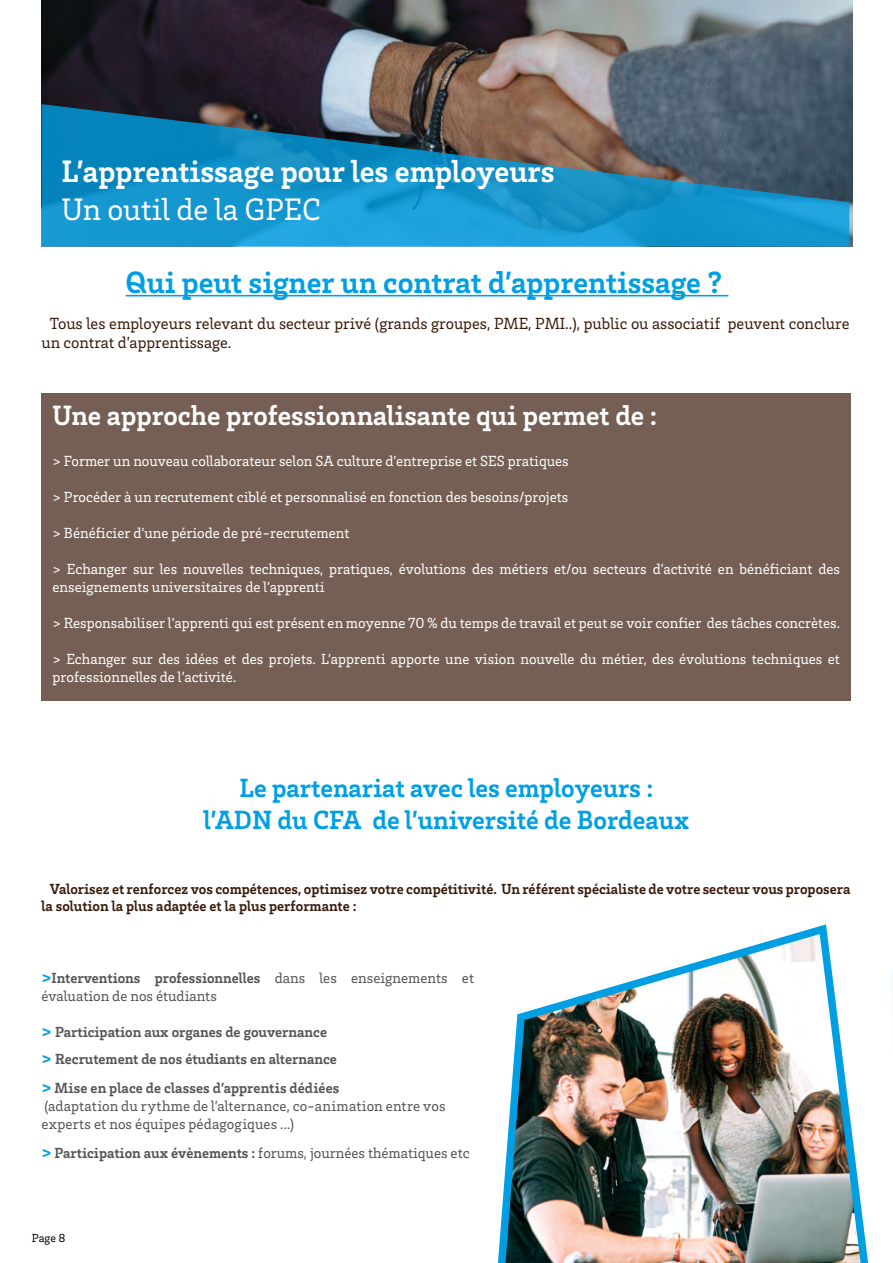
<style>
.page{position:relative;width:893px;height:1263px;background:#fff}
.page>*{position:absolute;margin:0;border:0;box-sizing:border-box;transform-origin:0 0}
.t1{font:700 31.8px "Brix Slab";color:#fff}
.t2{font:31.8px "Brix Slab";color:#fff}
.t3{font:700 31.5px "Brix Slab";color:#009fe3}
.t4{font:700 28.65px "Brix Slab";color:#fff}
.t5{font:700 27px/32.4px "Brix Slab";color:#009fe3;text-align:center}
.t6{font:16.5px/19.8px "Brix Slab";color:#3a1b0b}
.t7{font:15px/18px "Brix Slab";color:#fff}
.t8{font:15px/18px "Brix Slab";color:#555454}
.t9{font:700 15px/16.5px "Brix Slab";color:#3a1b0b}
.t10{font:700 15px/27px "Brix Slab";color:#555454}
.t11{font:12px "Brix Slab";color:#000}
.s1{font-weight:700;font-size:18px;color:#009fe3}
.s2{font-weight:700}
.s3{font-size:18px;color:#009fe3}
</style>
<div class="page">
<img style="left:41px;top:0;width:812px;height:246px">
<hr style="left:892px;top:970px;width:1px;height:93px;background:#009fe3">
<svg style="left:41px;top:104px;width:808px;height:142px;background:#2b7ea4"></svg>
<hr style="left:126px;top:295px;width:602px;height:1px;background:#009fe3">
<div style="left:41px;top:393px;width:809px;height:307px;background:#755f54"></div>
<img style="left:498px;top:924px;width:371px;height:339px">
<h1 class="t1" style="left:62px;top:151px;width:494px">L’apprentissage pour les employeurs</h1>
<h1 class="t2" style="left:62px;top:189px;width:261px">Un outil de la GPEC</h1>
<h2 class="t3" style="left:126px;top:261px;width:598px">Qui peut signer un contrat d’apprentissage ?</h2>
<p class="t6" style="left:41px;top:312px;width:809px;text-indent:8px">Tous les employeurs relevant du secteur privé (grands groupes, PME, PMI..), public ou associatif peuvent conclure un contrat d’apprentissage.</p>
<h3 class="t4" style="left:53px;top:396px;width:606px">Une approche professionnalisante qui permet de :</h3>
<p class="t7" style="left:53px;top:451px;width:518px">&gt; Former un nouveau collaborateur selon SA culture d’entreprise et SES pratiques</p>
<p class="t7" style="left:53px;top:487px;width:517px">&gt; Procéder à un recrutement ciblé et personnalisé en fonction des besoins/projets</p>
<p class="t7" style="left:53px;top:523px;width:298px">&gt; Bénéficier d’une période de pré-recrutement</p>
<p class="t7" style="left:53px;top:559px;width:789px">&gt; Echanger sur les nouvelles techniques, pratiques, évolutions des métiers et/ou secteurs d’activité en bénéficiant des enseignements universitaires de l’apprenti</p>
<p class="t7" style="left:53px;top:613px;width:789px">&gt; Responsabiliser l’apprenti qui est présent en moyenne 70 % du temps de travail et peut se voir confier des tâches concrètes.</p>
<p class="t7" style="left:53px;top:649px;width:789px">&gt; Echanger sur des idées et des projets. L’apprenti apporte une vision nouvelle du métier, des évolutions techniques et professionnelles de l’activité.</p>
<h3 class="t5" style="left:204px;top:770px;width:487px">Le partenariat avec les employeurs : l’ADN du CFA de l’université de Bordeaux</h3>
<p class="t9" style="left:41px;top:880px;width:810px;text-indent:9px">Valorisez et renforcez vos compétences, optimisez votre compétitivité. Un référent spécialiste de votre secteur vous proposera la solution la plus adaptée et la plus performante :</p>
<p class="t8" style="left:41px;top:969px;width:434px"><span class="s1">&gt;</span><span class="s2">Interventions professionnelles</span> dans les enseignements et évaluation de nos étudiants</p>
<p class="t10" style="left:41px;top:1018px;width:297px"><span class="s3">&gt;</span> Participation aux organes de gouvernance <span class="s3">&gt;</span> Recrutement de nos étudiants en alternance</p>
<p class="t8" style="left:41px;top:1078px;width:406px"><span class="s1">&gt;</span> <span class="s2">Mise en place de classes d’apprentis dédiées<br></span>(adaptation du rythme de l’alternance, co-animation entre vos experts et nos équipes pédagogiques ...)</p>
<p class="t8" style="left:41px;top:1143px;width:430px"><span class="s1">&gt;</span> <span class="s2">Participation aux évènements :</span> forums, journées thématiques etc</p>
<p class="t11" style="left:32px;top:1230px;width:35px">Page 8</p>
</div>
